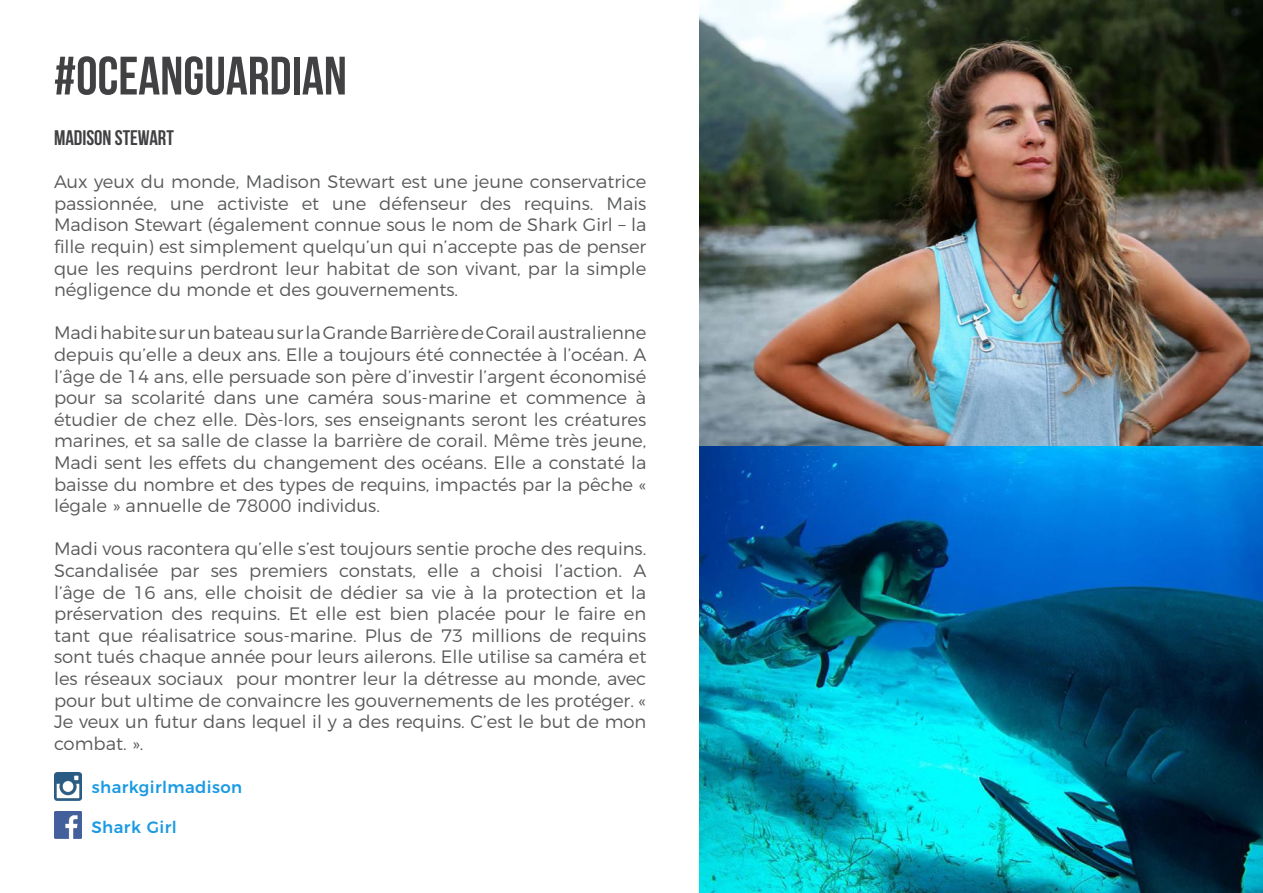
<style>
.page{position:relative;width:1263px;height:893px;background:#fff}
.page>*{position:absolute;margin:0;border:0;box-sizing:border-box;transform-origin:0 0}
.t1{font:700 54px "Bebas Neue";color:#414042}
.t2{font:700 21px "Bebas Neue";color:#414042}
.t3{font:300 18px/21.6px "Montserrat";color:#58595b;text-align:justify}
.t4{font:500 16.5px "Montserrat";letter-spacing:.025em;color:#1b9ae4}
</style>
<div class="page">
<img style="left:699px;top:0;width:564px;height:893px">
<img style="left:54px;top:811px;width:28px;height:28px">
<img style="left:54px;top:772px;width:28px;height:28px">
<h1 class="t1" style="left:54px;top:46px;width:294px">#OCEANGUARDIAN</h1>
<p class="t2" style="left:54px;top:126px;width:121px">MADISON STEWART</p>
<p class="t3" style="left:54px;top:169px;width:594px">Aux yeux du monde, Madison Stewart est une jeune conservatrice passionnée, une activiste et une défenseur des requins. Mais Madison Stewart (également connue sous le nom de Shark Girl – la fille requin) est simplement quelqu’un qui n’accepte pas de penser que les requins perdront leur habitat de son vivant, par la simple négligence du monde et des gouvernements.</p>
<p class="t3" style="left:54px;top:321px;width:594px">Madi habite sur un bateau sur la Grande Barrière de Corail australienne depuis qu’elle a deux ans. Elle a toujours été connectée à l’océan. A l’âge de 14 ans, elle persuade son père d’investir l’argent économisé pour sa scolarité dans une caméra sous-marine et commence à étudier de chez elle. Dès-lors, ses enseignants seront les créatures marines, et sa salle de classe la barrière de corail. Même très jeune, Madi sent les effets du changement des océans. Elle a constaté la baisse du nombre et des types de requins, impactés par la pêche « légale » annuelle de 78000 individus.</p>
<p class="t3" style="left:54px;top:537px;width:594px">Madi vous racontera qu’elle s’est toujours sentie proche des requins.<br>Scandalisée par ses premiers constats, elle a choisi l’action. A l’âge de 16 ans, elle choisit de dédier sa vie à la protection et la préservation des requins. Et elle est bien placée pour le faire en tant que réalisatrice sous-marine. Plus de 73 millions de requins sont tués chaque année pour leurs ailerons. Elle utilise sa caméra et les réseaux sociaux pour montrer leur la détresse au monde, avec pour but ultime de convaincre les gouvernements de les protéger. « Je veux un futur dans lequel il y a des requins. C’est le but de mon combat. ».</p>
<p class="t4" style="left:92px;top:774px;width:152px">sharkgirlmadison</p>
<p class="t4" style="left:92px;top:813px;width:87px">Shark Girl</p>
</div>
